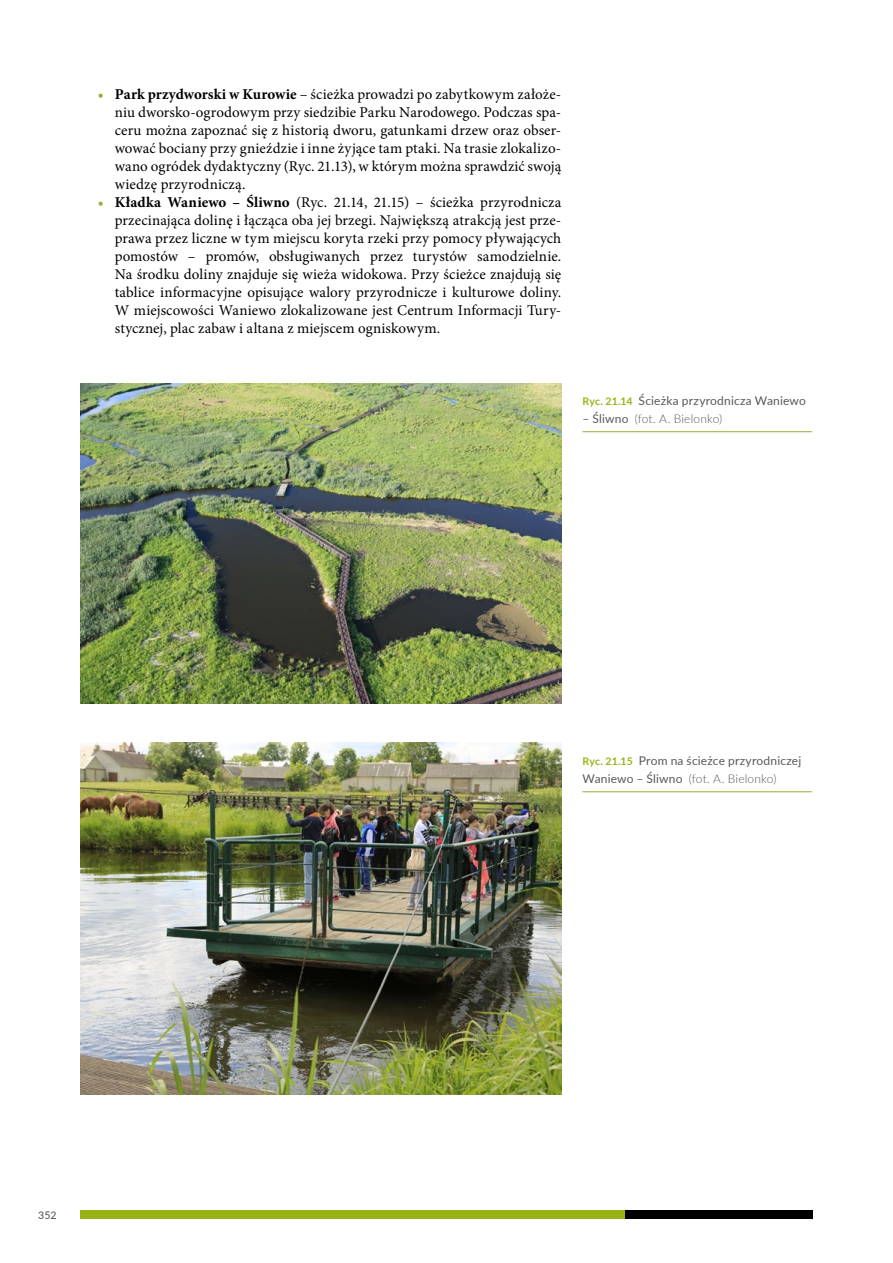
<style>
.page{position:relative;width:893px;height:1263px;background:#fff}
.page>*{position:absolute;margin:0;border:0;box-sizing:border-box;transform-origin:0 0}
.t1{font:15px/18px "Minion Pro";color:#000;text-align:justify}
.t2{font:12px/18px "Lato";letter-spacing:.015em;color:#58585a}
.t3{font:300 12px "Lato";letter-spacing:.01em;color:#58585a}
.t4{font:500 10.5px "Lato";color:#58585a}
.s1{font-weight:700;color:#95ad3c}
.s2{font-weight:700}
.s3{font-weight:700;font-size:10.5px;color:#97b314}
.s4{font-weight:400}
.s5{font-weight:300}
</style>
<div class="page">
<div style="left:625px;top:1210px;width:187px;height:8px;background:#000"></div>
<div style="left:81px;top:1210px;width:544px;height:8px;background:#97b314"></div>
<img style="left:81px;top:383px;width:480px;height:321px">
<hr style="left:583px;top:431px;width:229px;height:1px;background:#95ad3c">
<hr style="left:583px;top:791px;width:229px;height:1px;background:#95ad3c">
<img style="left:81px;top:742px;width:480px;height:353px">
<p class="t1" style="left:115px;top:85px;width:448px;text-indent:-17px"><span class="s1">•</span> <span class="s2">Park przydworski w Kurowie</span> – ścieżka prowadzi po zabytkowym założe&shy;niu dworsko-ogrodowym przy siedzibie Parku Narodowego. Podczas spa&shy;ceru można zapoznać się z historią dworu, gatunkami drzew oraz obser&shy;wować bociany przy gnieździe i inne żyjące tam ptaki. Na trasie zlokalizo&shy;wano ogródek dydaktyczny (Ryc. 21.13), w którym można sprawdzić swoją wiedzę przyrodniczą.</p>
<p class="t1" style="left:115px;top:193px;width:448px;text-indent:-17px"><span class="s1">•</span> <span class="s2">Kładka Waniewo – Śliwno</span> (Ryc. 21.14, 21.15) – ścieżka przyrodnicza przecinająca dolinę i łącząca oba jej brzegi. Największą atrakcją jest prze&shy;prawa przez liczne w tym miejscu koryta rzeki przy pomocy pływających pomostów – promów, obsługiwanych przez turystów samodzielnie.<br>Na środku doliny znajduje się wieża widokowa. Przy ścieżce znajdują się tablice informacyjne opisujące walory przyrodnicze i kulturowe doliny.<br>W miejscowości Waniewo zlokalizowane jest Centrum Informacji Tury&shy;stycznej, plac zabaw i altana z miejscem ogniskowym.</p>
<p class="t2" style="left:583px;top:391px;width:225px"><span class="s3">Ryc. 21.14</span> Ścieżka przyrodnicza Waniewo</p>
<p class="t3" style="left:583px;top:410px;width:141px"><span class="s4">– Śliwno</span> (fot. A. Bielonko)</p>
<p class="t2" style="left:583px;top:751px;width:220px"><span class="s3">Ryc. 21.15</span> Prom na ścieżce przyrodniczej<br>Waniewo – Śliwno <span class="s5">(fot. A. Bielonko)</span></p>
<p class="t4" style="left:38px;top:1207px;width:20px">352</p>
</div>
